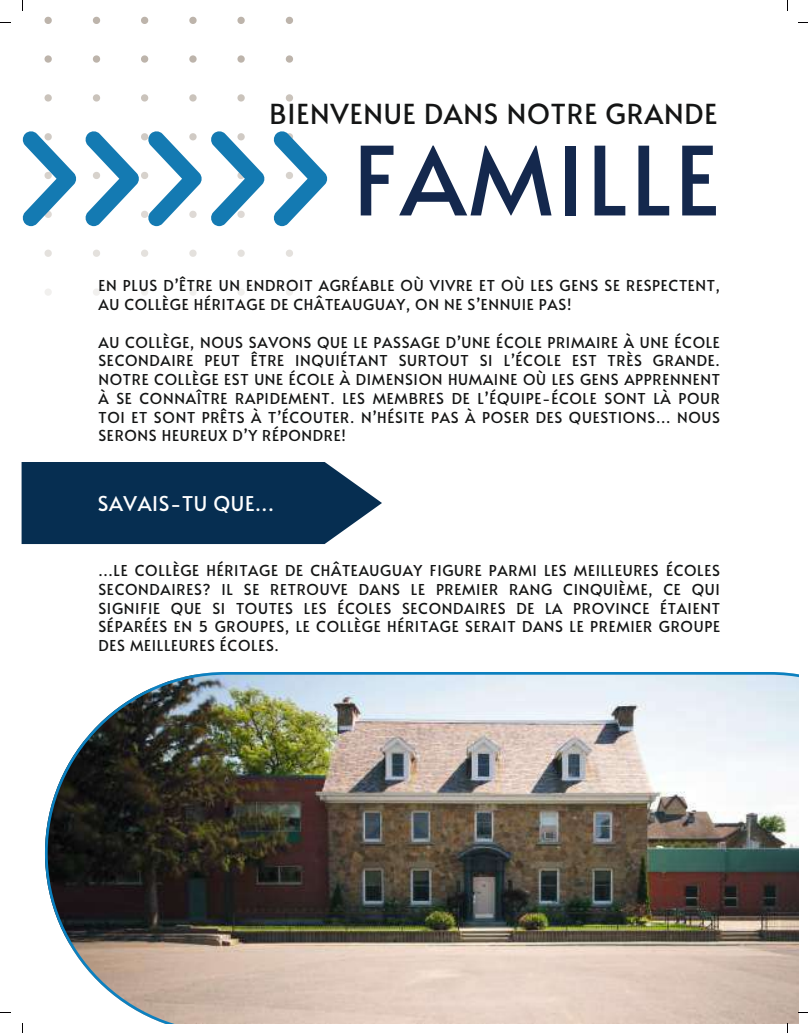
<style>
.page{position:relative;width:808px;height:1033px;background:#fff}
.page>*{position:absolute;margin:0;border:0;box-sizing:border-box;transform-origin:0 0}
.t1{font:94.88px "Alata";letter-spacing:.03em;color:#14284d}
.t2{font:27.5px "Alata";letter-spacing:.03em;color:#141515}
.t3{font:20.25px "Alata";letter-spacing:.03em;color:#fff}
.t4{font:15px/18.8px "Alata";letter-spacing:.045em;color:#141515;text-align:justify}
</style>
<div class="page">
<svg style="left:286px;top:17px;width:7px;height:7px"></svg>
<svg style="left:237px;top:17px;width:8px;height:7px"></svg>
<svg style="left:189px;top:17px;width:8px;height:7px"></svg>
<svg style="left:141px;top:17px;width:7px;height:7px"></svg>
<svg style="left:93px;top:17px;width:7px;height:7px"></svg>
<svg style="left:44px;top:17px;width:8px;height:7px"></svg>
<svg style="left:286px;top:55px;width:7px;height:8px"></svg>
<svg style="left:237px;top:55px;width:8px;height:8px"></svg>
<svg style="left:189px;top:55px;width:8px;height:8px"></svg>
<svg style="left:141px;top:55px;width:7px;height:8px"></svg>
<svg style="left:93px;top:55px;width:7px;height:8px"></svg>
<svg style="left:44px;top:55px;width:8px;height:8px"></svg>
<svg style="left:286px;top:94px;width:7px;height:8px"></svg>
<svg style="left:237px;top:94px;width:8px;height:8px"></svg>
<svg style="left:189px;top:94px;width:8px;height:8px"></svg>
<svg style="left:141px;top:94px;width:7px;height:8px"></svg>
<svg style="left:93px;top:94px;width:7px;height:8px"></svg>
<svg style="left:44px;top:94px;width:8px;height:8px"></svg>
<svg style="left:286px;top:249px;width:7px;height:8px"></svg>
<svg style="left:237px;top:249px;width:8px;height:8px"></svg>
<svg style="left:189px;top:249px;width:8px;height:8px"></svg>
<svg style="left:141px;top:249px;width:7px;height:8px"></svg>
<svg style="left:93px;top:249px;width:7px;height:8px"></svg>
<svg style="left:44px;top:249px;width:8px;height:8px"></svg>
<svg style="left:286px;top:289px;width:7px;height:7px"></svg>
<svg style="left:238px;top:289px;width:7px;height:7px"></svg>
<svg style="left:189px;top:289px;width:7px;height:7px"></svg>
<svg style="left:141px;top:289px;width:7px;height:7px"></svg>
<svg style="left:93px;top:289px;width:7px;height:7px"></svg>
<svg style="left:45px;top:289px;width:7px;height:7px"></svg>
<svg style="left:22px;top:131px;width:306px;height:95px"></svg>
<svg style="left:22px;top:462px;width:360px;height:82px;background:#193e5e"></svg>
<img style="left:45px;top:672px;width:753px;height:351px">
<h2 class="t2" style="left:269px;top:90px;width:449px">BIENVENUE DANS NOTRE GRANDE</h2>
<h1 class="t1" style="left:353px;top:97px;width:367px">FAMILLE</h1>
<p class="t4" style="left:98px;top:274px;width:623px">EN PLUS D’ÊTRE UN ENDROIT AGRÉABLE OÙ VIVRE ET OÙ LES GENS SE RESPECTENT,<br>AU COLLÈGE HÉRITAGE DE CHÂTEAUGUAY, ON NE S’ENNUIE PAS!</p>
<p class="t4" style="left:98px;top:331px;width:623px">AU COLLÈGE, NOUS SAVONS QUE LE PASSAGE D’UNE ÉCOLE PRIMAIRE À UNE ÉCOLE SECONDAIRE PEUT ÊTRE INQUIÉTANT SURTOUT SI L’ÉCOLE EST TRÈS GRANDE.<br>NOTRE COLLÈGE EST UNE ÉCOLE À DIMENSION HUMAINE OÙ LES GENS APPRENNENT À SE CONNAÎTRE RAPIDEMENT. LES MEMBRES DE L’ÉQUIPE-ÉCOLE SONT LÀ POUR TOI ET SONT PRÊTS À T’ÉCOUTER. N’HÉSITE PAS À POSER DES QUESTIONS... NOUS SERONS HEUREUX D’Y RÉPONDRE!</p>
<h3 class="t3" style="left:98px;top:485px;width:178px">SAVAIS-TU QUE...</h3>
<p class="t4" style="left:98px;top:559px;width:623px">...LE COLLÈGE HÉRITAGE DE CHÂTEAUGUAY FIGURE PARMI LES MEILLEURES ÉCOLES SECONDAIRES? IL SE RETROUVE DANS LE PREMIER RANG CINQUIÈME, CE QUI SIGNIFIE QUE SI TOUTES LES ÉCOLES SECONDAIRES DE LA PROVINCE ÉTAIENT SÉPARÉES EN 5 GROUPES, LE COLLÈGE HÉRITAGE SERAIT DANS LE PREMIER GROUPE DES MEILLEURES ÉCOLES.</p>
</div>
